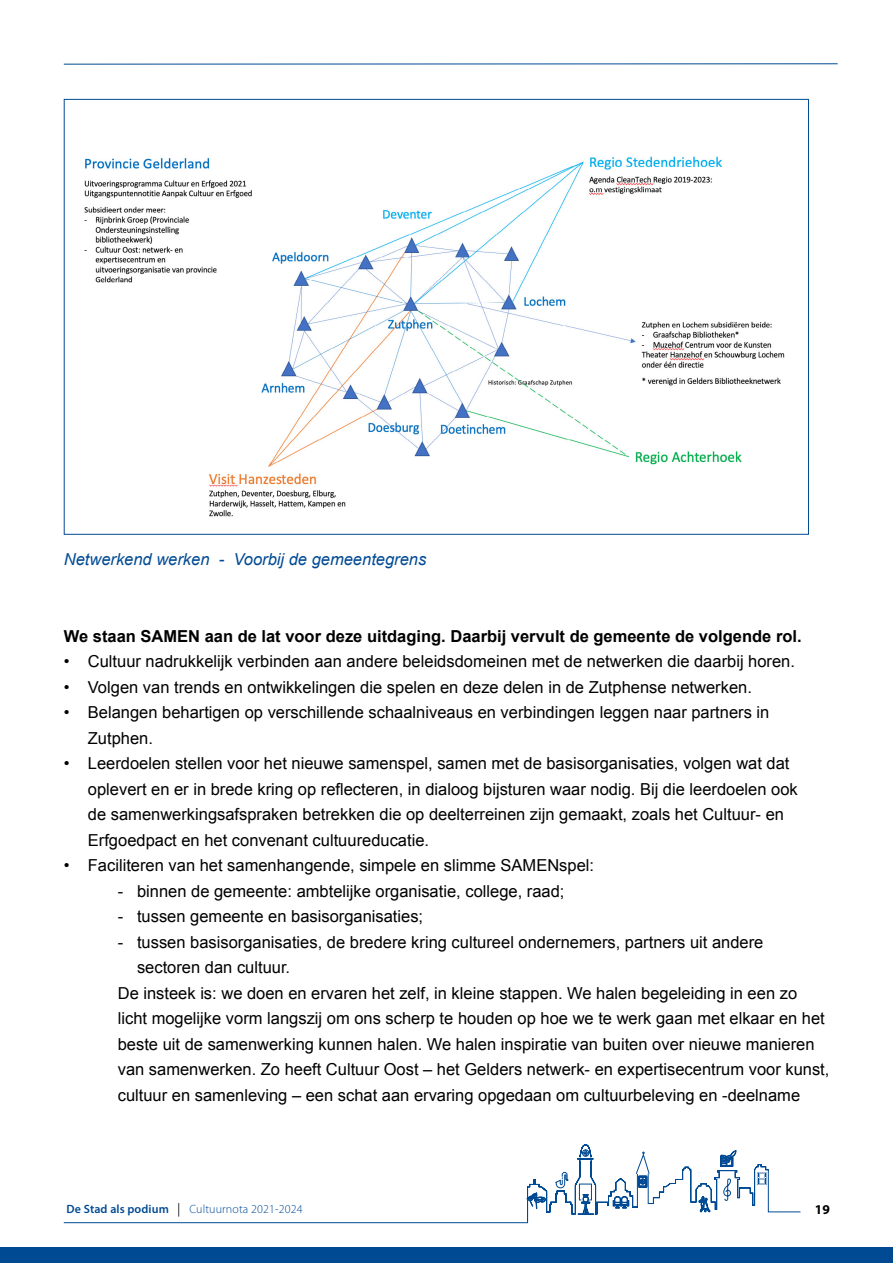
<style>
.page{position:relative;width:893px;height:1263px;background:#fff}
.page>*{position:absolute;margin:0;border:0;box-sizing:border-box;transform-origin:0 0}
.t1{font:16.5px/25.5px "Arial";color:#000}
.t2{font:700 16.5px "Arial";color:#000}
.t3{font:italic 16.5px "Arial";color:#004a93}
.t4{font:700 13.5px "Myriad Pro";color:#000}
.t5{font:300 12px "Myriad Pro";letter-spacing:.01em;color:#004a93}
.s1{font-weight:600}
.s2{font-family:"Rijksoverheid Serif";font-weight:400;font-size:13.5px;color:#000}
</style>
<div class="page">
<div style="left:0;top:1247px;width:181px;height:16px;background:#004a93"></div>
<div style="left:181px;top:1247px;width:177px;height:16px;background:#004a93"></div>
<div style="left:358px;top:1247px;width:177px;height:16px;background:#004a93"></div>
<div style="left:535px;top:1247px;width:177px;height:16px;background:#004a93"></div>
<div style="left:712px;top:1247px;width:181px;height:16px;background:#004a93"></div>
<svg style="left:63px;top:63px;width:775px;height:2px"></svg>
<svg style="left:63px;top:1144px;width:738px;height:79px"></svg>
<svg style="left:555px;top:1172px;width:14px;height:16px"></svg>
<svg style="left:723px;top:1178px;width:8px;height:23px"></svg>
<svg style="left:527px;top:1193px;width:18px;height:18px"></svg>
<svg style="left:720px;top:1150px;width:16px;height:16px"></svg>
<svg style="left:699px;top:1196px;width:11px;height:16px"></svg>
<svg style="left:696px;top:1169px;width:11px;height:13px"></svg>
<svg style="left:613px;top:1196px;width:16px;height:12px"></svg>
<svg style="left:578px;top:1183px;width:16px;height:32px"></svg>
<div style="left:582px;top:1149px;width:7px;height:7px;border:1px solid #004a93;border-radius:50%"></div>
<svg style="left:583px;top:1150px;width:5px;height:6px"></svg>
<svg style="left:757px;top:1172px;width:10px;height:13px"></svg>
<svg style="left:635px;top:1151px;width:15px;height:36px"></svg>
<img style="left:84px;top:156px;width:701px;height:361px">
<p class="t3" style="left:64px;top:549px;width:364px">Netwerkend werken - Voorbij de gemeentegrens</p>
<p class="t2" style="left:64px;top:625px;width:739px">We staan SAMEN aan de lat voor deze uitdaging. Daarbij vervult de gemeente de volgende rol.</p>
<p class="t1" style="left:64px;top:649px;width:733px">• Cultuur nadrukkelijk verbinden aan andere beleidsdomeinen met de netwerken die daarbij horen.</p>
<p class="t1" style="left:64px;top:674px;width:690px">• Volgen van trends en ontwikkelingen die spelen en deze delen in de Zutphense netwerken.</p>
<p class="t1" style="left:88px;top:700px;width:683px;text-indent:-24px">• Belangen behartigen op verschillende schaalniveaus en verbindingen leggen naar partners in<br>Zutphen.</p>
<p class="t1" style="left:88px;top:751px;width:711px;text-indent:-24px">• Leerdoelen stellen voor het nieuwe samenspel, samen met de basisorganisaties, volgen wat dat oplevert en er in brede kring op reflecteren, in dialoog bijsturen waar nodig. Bij die leerdoelen ook de samenwerkingsafspraken betrekken die op deelterreinen zijn gemaakt, zoals het Cultuur- en Erfgoedpact en het convenant cultuureducatie.</p>
<p class="t1" style="left:64px;top:853px;width:532px">• Faciliteren van het samenhangende, simpele en slimme SAMENspel:</p>
<p class="t1" style="left:118px;top:878px;width:448px">- binnen de gemeente: ambtelijke organisatie, college, raad;</p>
<p class="t1" style="left:118px;top:904px;width:307px">- tussen gemeente en basisorganisaties;</p>
<p class="t1" style="left:137px;top:929px;width:628px;text-indent:-19px">- tussen basisorganisaties, de bredere kring cultureel ondernemers, partners uit andere sectoren dan cultuur.</p>
<p class="t1" style="left:118px;top:980px;width:713px">De insteek is: we doen en ervaren het zelf, in kleine stappen. We halen begeleiding in een zo licht mogelijke vorm langszij om ons scherp te houden op hoe we te werk gaan met elkaar en het beste uit de samenwerking kunnen halen. We halen inspiratie van buiten over nieuwe manieren van samenwerken. Zo heeft Cultuur Oost – het Gelders netwerk- en expertisecentrum voor kunst, cultuur en samenleving – een schat aan ervaring opgedaan om cultuurbeleving en -deelname</p>
<p class="t5" style="left:67px;top:1202px;width:237px"><span class="s1">De Stad als podium</span> <span class="s2">|</span> Cultuurnota 2021-2024</p>
<p class="t4" style="left:815px;top:1200px;width:17px">19</p>
</div>
